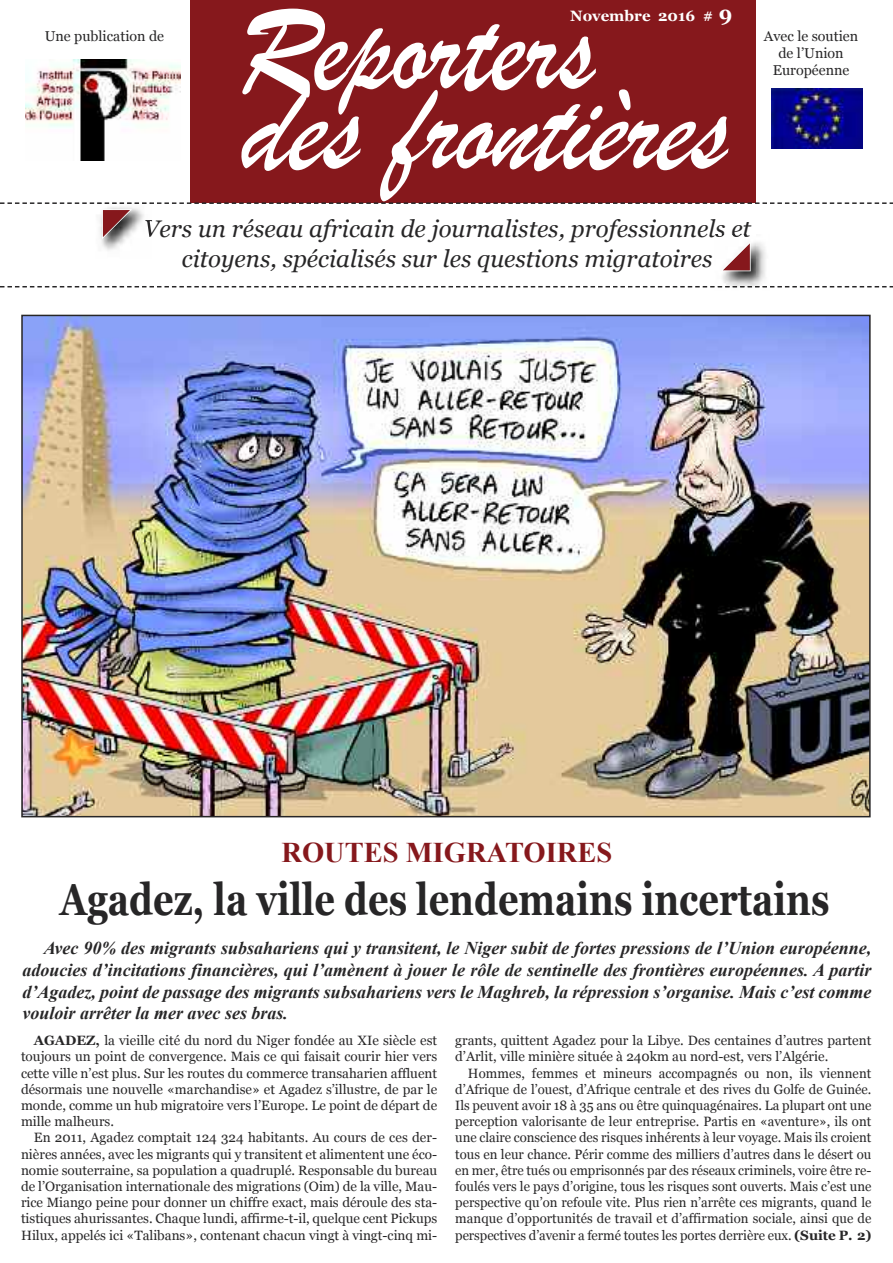
<style>
.page{position:relative;width:893px;height:1263px;background:#fff}
.page>*{position:absolute;margin:0;border:0;box-sizing:border-box;transform-origin:0 0}
.t1{font:italic 131.1px "Brush Script";color:#fff;scale:.88 1}
.t2{font:131.1px "Brush Script";color:#fff;scale:.88 1}
.t3{font:700 45px "Georgia";color:#272627;scale:.8 1}
.t4{font:700 28.5px "Times New Roman";color:#86181c}
.t5{font:italic 24px/30px "Georgia";color:#272627;text-align:center}
.t6{font:italic 700 18px/21.6px "Times New Roman";color:#272627;text-align:justify}
.t7{font:700 15px "Georgia";color:#fff}
.t8{font:14.25px/17.1px "Georgia";color:#272627;text-align:center}
.t9{font:13.5px/16.2px "Georgia";color:#272627;text-align:justify}
.s1{font-size:21px}
.s2{font-weight:700}
</style>
<div class="page">
<div style="left:22px;top:0;width:871px;height:203px;background:#86181c"></div>
<div style="left:6px;top:0;width:183px;height:276px;background:#fff"></div>
<img style="left:25px;top:60px;width:156px;height:100px">
<div style="left:757px;top:0;width:136px;height:276px;background:#fff"></div>
<img style="left:772px;top:88px;width:90px;height:60px">
<svg style="left:0;top:286px;width:893px;height:1px"></svg>
<img style="left:714px;top:271px;width:56px;height:17px">
<img style="left:757px;top:271px;width:13px;height:5px">
<img style="left:714px;top:286px;width:53px;height:1px">
<svg style="left:0;top:202px;width:893px;height:69px"></svg>
<img style="left:24px;top:318px;width:844px;height:496px">
<p class="t8" style="left:45px;top:28px;width:121px">Une publication de</p>
<h1 class="t2" style="left:238px;top:-28px;width:407px">Reporters</h1>
<p class="t7" style="left:570px;top:8px;width:164px">Novembre 2016 # <span class="s1">9</span></p>
<h1 class="t1" style="left:238px;top:52px;width:577px">des frontières</h1>
<h3 class="t5" style="left:143px;top:213px;width:609px">Vers un réseau africain de journalistes, professionnels et citoyens, spécialisés sur les questions migratoires</h3>
<p class="t8" style="left:764px;top:27px;width:96px">Avec le soutien de l’Union<br>Européenne</p>
<h3 class="t4" style="left:282px;top:837px;width:332px">ROUTES MIGRATOIRES</h3>
<h2 class="t3" style="left:60px;top:874px;width:964px">Agadez, la ville des lendemains incertains</h2>
<p class="t6" style="left:22px;top:937px;width:850px;text-indent:21px">Avec 90% des migrants subsahariens qui y transitent, le Niger subit de fortes pressions de l’Union européenne, adoucies d’incitations financières, qui l’amènent à jouer le rôle de sentinelle des frontières européennes. A partir d’Agadez, point de passage des migrants subsahariens vers le Maghreb, la répression s’organise. Mais c’est comme vouloir arrêter la mer avec ses bras.</p>
<p class="t9" style="left:21px;top:1032px;width:418px;text-indent:13px"><span class="s2">AgAdez,</span> la vieille cité du nord du Niger fondée au XIe siècle est toujours un point de convergence. Mais ce qui faisait courir hier vers cette ville n’est plus. Sur les routes du commerce transaharien affluent désormais une nouvelle «marchandise» et Agadez s’illustre, de par le monde, comme un hub migratoire vers l’Europe. Le point de départ de mille malheurs.</p>
<p class="t9" style="left:21px;top:1129px;width:418px;text-indent:13px">En 2011, Agadez comptait 124 324 habitants. Au cours de ces der&shy;nières années, avec les migrants qui y transitent et alimentent une éco&shy;nomie souterraine, sa population a quadruplé. Responsable du bureau de l’Organisation internationale des migrations (Oim) de la ville, Mau&shy;rice Miango peine pour donner un chiffre exact, mais déroule des sta&shy;tistiques ahurissantes. Chaque lundi, affirme-t-il, quelque cent Pickups Hilux, appelés ici «Talibans», contenant chacun vingt à vingt-cinq mi-</p>
<p class="t9" style="left:455px;top:1032px;width:418px">grants, quittent Agadez pour la Libye. Des centaines d’autres partent d’Arlit, ville minière située à 240km au nord-est, vers l’Algérie.</p>
<p class="t9" style="left:455px;top:1065px;width:418px;text-indent:13px">Hommes, femmes et mineurs accompagnés ou non, ils viennent d’Afrique de l’ouest, d’Afrique centrale et des rives du Golfe de Guinée.<br>Ils peuvent avoir 18 à 35 ans ou être quinquagénaires. La plupart ont une perception valorisante de leur entreprise. Partis en «aventure», ils ont une claire conscience des risques inhérents à leur voyage. Mais ils croient tous en leur chance. Périr comme des milliers d’autres dans le désert ou en mer, être tués ou emprisonnés par des réseaux criminels, voire être re&shy;foulés vers le pays d’origine, tous les risques sont ouverts. Mais c’est une perspective qu’on refoule vite. Plus rien n’arrête ces migrants, quand le manque d’opportunités de travail et d’affirmation sociale, ainsi que de perspectives d’avenir a fermé toutes les portes derrière eux. <span class="s2">(Suite P. 2)</span></p>
</div>
